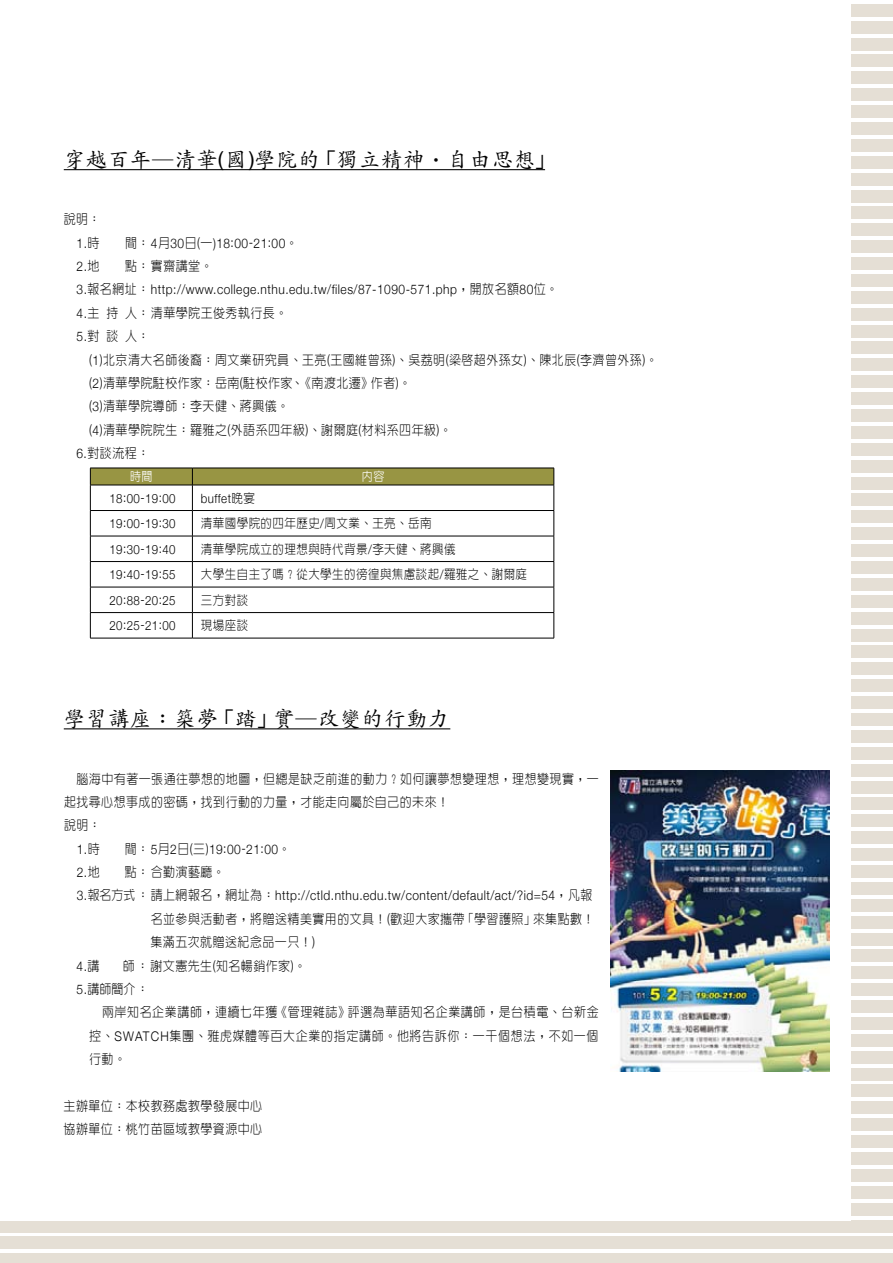
<style>
.page{position:relative;width:893px;height:1263px;background:#fff}
.page>*{position:absolute;margin:0;border:0;box-sizing:border-box;transform-origin:0 0}
.t1{font:500 21.3px "AR Kai B5";letter-spacing:.04em;color:#000}
.t2{font:20.25px "Helvetica Neue";color:#000;scale:1.05 1}
.t3{font:300 13.35px/23.4px "AR New Hei B5";letter-spacing:.04em;color:#000;scale:.9 1}
.t4{font:300 13.35px "Helvetica Neue";letter-spacing:.04em;color:#000;scale:.9 1}
.t5{font:300 12.75px "AR New Hei B5";letter-spacing:.04em;color:#000;scale:.9 1}
.t6{font:300 12.75px "Helvetica Neue";letter-spacing:.04em;color:#000;scale:.9 1}
.t7{font:500 12.15px "AR New Hei B5";color:#fff;scale:.9 1}
.s1{font-weight:700}
.s2{font-family:"AR New Hei B5"}
.s3{font-family:"Helvetica Neue"}
</style>
<div class="page">
<div style="left:0;top:105px;width:893px;height:13px;background:#e5dfd5"></div>
<div style="left:0;top:122px;width:893px;height:13px;background:#e5dfd5"></div>
<div style="left:0;top:139px;width:893px;height:12px;background:#e5dfd5"></div>
<div style="left:0;top:156px;width:893px;height:12px;background:#e5dfd5"></div>
<div style="left:0;top:173px;width:893px;height:12px;background:#e5dfd5"></div>
<div style="left:0;top:190px;width:893px;height:12px;background:#e5dfd5"></div>
<div style="left:0;top:207px;width:893px;height:12px;background:#e5dfd5"></div>
<div style="left:0;top:224px;width:893px;height:12px;background:#e5dfd5"></div>
<div style="left:0;top:89px;width:893px;height:12px;background:#e5dfd5"></div>
<div style="left:0;top:72px;width:893px;height:12px;background:#e5dfd5"></div>
<div style="left:0;top:55px;width:893px;height:12px;background:#e5dfd5"></div>
<div style="left:0;top:38px;width:893px;height:12px;background:#e5dfd5"></div>
<div style="left:0;top:21px;width:893px;height:12px;background:#e5dfd5"></div>
<div style="left:0;top:4px;width:893px;height:12px;background:#e5dfd5"></div>
<div style="left:0;top:241px;width:893px;height:12px;background:#e5dfd5"></div>
<div style="left:0;top:409px;width:893px;height:13px;background:#e5dfd5"></div>
<div style="left:0;top:426px;width:893px;height:12px;background:#e5dfd5"></div>
<div style="left:0;top:443px;width:893px;height:12px;background:#e5dfd5"></div>
<div style="left:0;top:460px;width:893px;height:12px;background:#e5dfd5"></div>
<div style="left:0;top:477px;width:893px;height:12px;background:#e5dfd5"></div>
<div style="left:0;top:494px;width:893px;height:12px;background:#e5dfd5"></div>
<div style="left:0;top:511px;width:893px;height:12px;background:#e5dfd5"></div>
<div style="left:0;top:528px;width:893px;height:12px;background:#e5dfd5"></div>
<div style="left:0;top:392px;width:893px;height:13px;background:#e5dfd5"></div>
<div style="left:0;top:376px;width:893px;height:12px;background:#e5dfd5"></div>
<div style="left:0;top:359px;width:893px;height:12px;background:#e5dfd5"></div>
<div style="left:0;top:342px;width:893px;height:12px;background:#e5dfd5"></div>
<div style="left:0;top:325px;width:893px;height:12px;background:#e5dfd5"></div>
<div style="left:0;top:308px;width:893px;height:12px;background:#e5dfd5"></div>
<div style="left:0;top:291px;width:893px;height:12px;background:#e5dfd5"></div>
<div style="left:0;top:274px;width:893px;height:13px;background:#e5dfd5"></div>
<div style="left:0;top:257px;width:893px;height:13px;background:#e5dfd5"></div>
<div style="left:0;top:1220px;width:893px;height:12px;background:#e5dfd5"></div>
<div style="left:0;top:1237px;width:893px;height:12px;background:#e5dfd5"></div>
<div style="left:0;top:1254px;width:893px;height:9px;background:#e5dfd5"></div>
<div style="left:0;top:916px;width:893px;height:12px;background:#e5dfd5"></div>
<div style="left:0;top:1085px;width:893px;height:12px;background:#e5dfd5"></div>
<div style="left:0;top:1102px;width:893px;height:12px;background:#e5dfd5"></div>
<div style="left:0;top:1118px;width:893px;height:13px;background:#e5dfd5"></div>
<div style="left:0;top:1135px;width:893px;height:13px;background:#e5dfd5"></div>
<div style="left:0;top:1152px;width:893px;height:13px;background:#e5dfd5"></div>
<div style="left:0;top:1169px;width:893px;height:12px;background:#e5dfd5"></div>
<div style="left:0;top:1186px;width:893px;height:12px;background:#e5dfd5"></div>
<div style="left:0;top:1203px;width:893px;height:12px;background:#e5dfd5"></div>
<div style="left:0;top:1068px;width:893px;height:12px;background:#e5dfd5"></div>
<div style="left:0;top:1051px;width:893px;height:12px;background:#e5dfd5"></div>
<div style="left:0;top:1034px;width:893px;height:12px;background:#e5dfd5"></div>
<div style="left:0;top:1017px;width:893px;height:12px;background:#e5dfd5"></div>
<div style="left:0;top:1000px;width:893px;height:13px;background:#e5dfd5"></div>
<div style="left:0;top:983px;width:893px;height:13px;background:#e5dfd5"></div>
<div style="left:0;top:967px;width:893px;height:12px;background:#e5dfd5"></div>
<div style="left:0;top:950px;width:893px;height:12px;background:#e5dfd5"></div>
<div style="left:0;top:933px;width:893px;height:12px;background:#e5dfd5"></div>
<div style="left:0;top:848px;width:893px;height:13px;background:#e5dfd5"></div>
<div style="left:0;top:865px;width:893px;height:12px;background:#e5dfd5"></div>
<div style="left:0;top:882px;width:893px;height:12px;background:#e5dfd5"></div>
<div style="left:0;top:899px;width:893px;height:12px;background:#e5dfd5"></div>
<div style="left:0;top:544px;width:893px;height:13px;background:#e5dfd5"></div>
<div style="left:0;top:713px;width:893px;height:13px;background:#e5dfd5"></div>
<div style="left:0;top:730px;width:893px;height:12px;background:#e5dfd5"></div>
<div style="left:0;top:747px;width:893px;height:12px;background:#e5dfd5"></div>
<div style="left:0;top:764px;width:893px;height:12px;background:#e5dfd5"></div>
<div style="left:0;top:781px;width:893px;height:12px;background:#e5dfd5"></div>
<div style="left:0;top:798px;width:893px;height:12px;background:#e5dfd5"></div>
<div style="left:0;top:815px;width:893px;height:12px;background:#e5dfd5"></div>
<div style="left:0;top:831px;width:893px;height:13px;background:#e5dfd5"></div>
<div style="left:0;top:696px;width:893px;height:13px;background:#e5dfd5"></div>
<div style="left:0;top:679px;width:893px;height:13px;background:#e5dfd5"></div>
<div style="left:0;top:663px;width:893px;height:12px;background:#e5dfd5"></div>
<div style="left:0;top:646px;width:893px;height:12px;background:#e5dfd5"></div>
<div style="left:0;top:629px;width:893px;height:12px;background:#e5dfd5"></div>
<div style="left:0;top:612px;width:893px;height:12px;background:#e5dfd5"></div>
<div style="left:0;top:595px;width:893px;height:12px;background:#e5dfd5"></div>
<div style="left:0;top:578px;width:893px;height:12px;background:#e5dfd5"></div>
<div style="left:0;top:561px;width:893px;height:13px;background:#e5dfd5"></div>
<div style="left:0;top:0;width:850px;height:1220px;background:#fff"></div>
<hr style="left:64px;top:169px;width:481px;height:1px;background:#000">
<svg style="left:90px;top:468px;width:465px;height:170px"></svg>
<hr style="left:90px;top:638px;width:102px;height:1px;background:#000">
<hr style="left:192px;top:638px;width:362px;height:1px;background:#000">
<hr style="left:64px;top:728px;width:386px;height:1px;background:#000">
<img style="left:610px;top:771px;width:219px;height:300px">
<h1 class="t1" style="left:64px;top:149px;width:493px">穿越百年─清華國學院的<span class="s1">「</span>獨立精神‧自由思想<span class="s1">」</span></h1>
<h2 class="t2" style="left:218px;top:142px;width:7px">(</h2>
<h2 class="t2" style="left:249px;top:142px;width:7px">)</h2>
<p class="t3" style="left:64px;top:208px;width:42px">說明：</p>
<p class="t4" style="left:77px;top:232px;width:27px">1.<span class="s2">時</span></p>
<p class="t4" style="left:125px;top:232px;width:193px"><span class="s2">間：</span>4<span class="s2">月</span>30<span class="s2">日</span>(<span class="s2">一</span>)18:00-21:00<span class="s2">。</span></p>
<p class="t4" style="left:77px;top:256px;width:27px">2.<span class="s2">地</span></p>
<p class="t3" style="left:125px;top:254px;width:99px">點：實齋講堂。</p>
<p class="t4" style="left:77px;top:279px;width:537px">3.<span class="s2">報名網址：</span>http://www.college.nthu.edu.tw/files/87-1090-571.php<span class="s2">，開放名額</span>80<span class="s2">位。</span></p>
<p class="t3" style="left:77px;top:301px;width:236px"><span class="s3">4.</span>主持人：清華學院王俊秀執行長。<br><span class="s3">5.</span>對談人：</p>
<p class="t3" style="left:89px;top:348px;width:633px"><span class="s3">(1)</span>北京清大名師後裔：周文業研究員、王亮<span class="s3">(</span>王國維曾孫<span class="s3">)</span>、吳荔明<span class="s3">(</span>梁啟超外孫女<span class="s3">)</span>、陳北辰<span class="s3">(</span>李濟曾外孫<span class="s3">)</span>。</p>
<p class="t3" style="left:89px;top:371px;width:359px"><span class="s3">(2)</span>清華學院駐校作家：岳南<span class="s3">(</span>駐校作家、《南渡北遷》作者<span class="s3">)</span>。</p>
<p class="t3" style="left:89px;top:395px;width:224px"><span class="s3">(3)</span>清華學院導師：李天健、蔣興儀。</p>
<p class="t3" style="left:89px;top:418px;width:404px"><span class="s3">(4)</span>清華學院院生：羅雅之<span class="s3">(</span>外語系四年級<span class="s3">)</span>、謝爾庭<span class="s3">(</span>材料系四年級<span class="s3">)</span>。</p>
<p class="t3" style="left:77px;top:441px;width:83px"><span class="s3">6.</span>對談流程：</p>
<p class="t7" style="left:130px;top:470px;width:26px">時間</p>
<p class="t7" style="left:362px;top:470px;width:26px">內容</p>
<p class="t6" style="left:109px;top:488px;width:75px">18:00-19:00</p>
<p class="t6" style="left:201px;top:488px;width:62px">buffet<span class="s2">晚宴</span></p>
<p class="t6" style="left:109px;top:513px;width:75px">19:00-19:30</p>
<p class="t5" style="left:201px;top:517px;width:258px">清華國學院的四年歷史<span class="s3">/</span>周文業、王亮、岳南</p>
<p class="t6" style="left:109px;top:539px;width:75px">19:30-19:40</p>
<p class="t5" style="left:201px;top:542px;width:284px">清華學院成立的理想與時代背景<span class="s3">/</span>李天健、蔣興儀</p>
<p class="t6" style="left:109px;top:564px;width:75px">19:40-19:55</p>
<p class="t5" style="left:201px;top:568px;width:364px">大學生自主了嗎？從大學生的徬徨與焦慮談起<span class="s3">/</span>羅雅之、謝爾庭</p>
<p class="t6" style="left:109px;top:590px;width:75px">20:88-20:25</p>
<p class="t5" style="left:201px;top:593px;width:54px">三方對談</p>
<p class="t6" style="left:109px;top:615px;width:75px">20:25-21:00</p>
<p class="t5" style="left:201px;top:619px;width:54px">現場座談</p>
<h1 class="t1" style="left:64px;top:708px;width:387px">學習講座<span class="s1">：</span>築夢<span class="s1">「</span>踏<span class="s1">」</span>實─改變的行動力</h1>
<p class="t3" style="left:64px;top:767px;width:596px;text-indent:13px">腦海中有著一張通往夢想的地圖，但總是缺乏前進的動力？如何讓夢想變理想，理想變現實，一起找尋心想事成的密碼，找到行動的力量，才能走向屬於自己的未來！<br>說明：</p>
<p class="t4" style="left:77px;top:838px;width:27px">1.<span class="s2">時</span></p>
<p class="t4" style="left:125px;top:838px;width:186px"><span class="s2">間：</span>5<span class="s2">月</span>2<span class="s2">日</span>(<span class="s2">三</span>)19:00-21:00<span class="s2">。</span></p>
<p class="t4" style="left:77px;top:861px;width:27px">2.<span class="s2">地</span></p>
<p class="t3" style="left:125px;top:860px;width:113px">點：合勤演藝廳。</p>
<p class="t4" style="left:77px;top:885px;width:574px">3.<span class="s2">報名方式：請上網報名，網址為：</span>http://ctld.nthu.edu.tw/content/default/act/?id=54<span class="s2">，凡報</span></p>
<p class="t3" style="left:151px;top:907px;width:495px">名並參與活動者，將贈送精美實用的文具！<span class="s3">(</span>歡迎大家攜帶「學習護照」來集點數！集滿五次就贈送紀念品一只！<span class="s3">)</span></p>
<p class="t4" style="left:77px;top:955px;width:27px">4.<span class="s2">講</span></p>
<p class="t3" style="left:77px;top:954px;width:256px;text-indent:46px">師：謝文憲先生<span class="s3">(</span>知名暢銷作家<span class="s3">)</span>。<br><span class="s3">5.</span>講師簡介：</p>
<p class="t3" style="left:89px;top:1001px;width:568px;text-align:justify;text-indent:13px">兩岸知名企業講師，連續七年獲《管理雜誌》評選為華語知名企業講師，是台積電、台新金控、<span class="s3">SWATCH</span>集團、雅虎媒體等百大企業的指定講師。他將告訴你：一千個想法，不如一個行動。</p>
<p class="t3" style="left:64px;top:1094px;width:222px">主辦單位：本校教務處教學發展中心協辦單位：桃竹苗區域教學資源中心</p>
</div>
